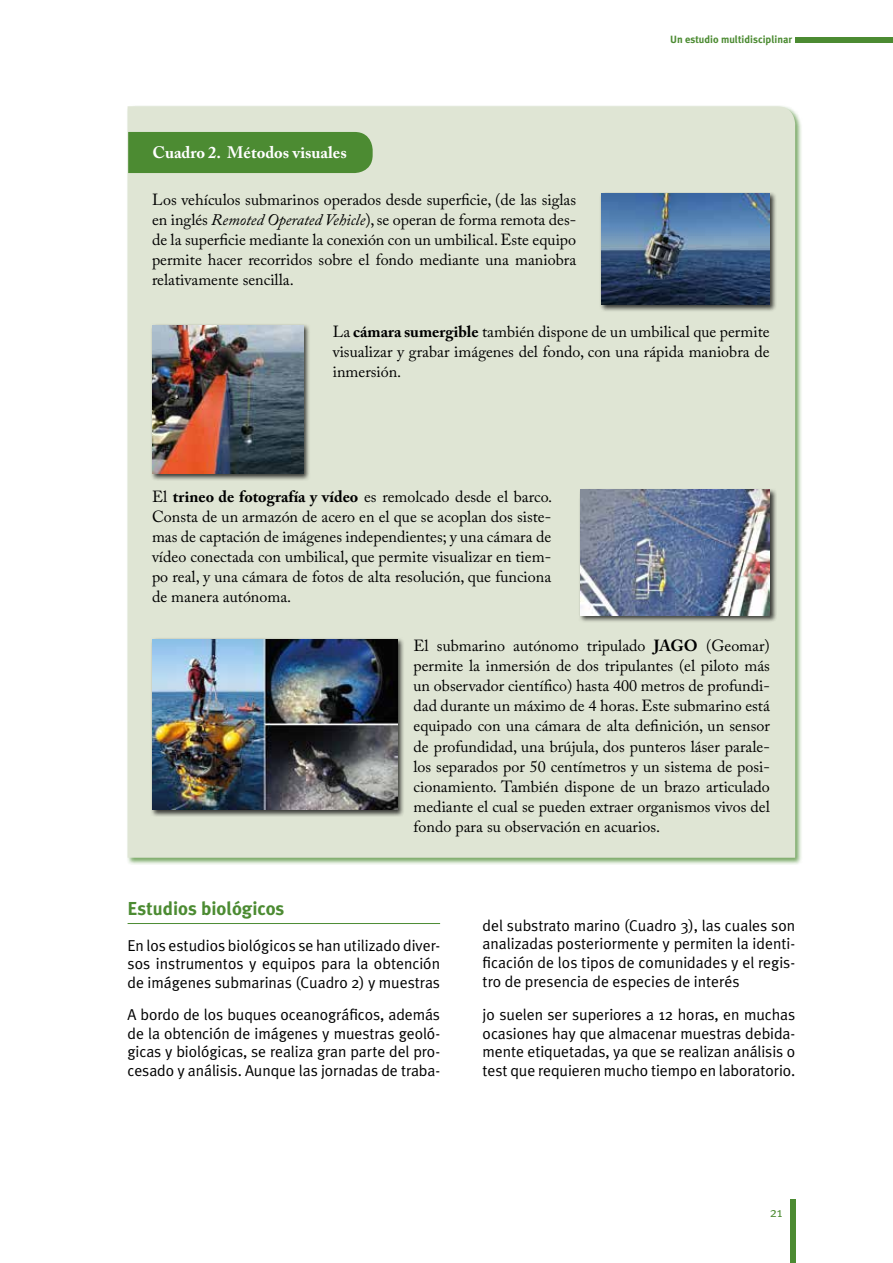
<style>
.page{position:relative;width:893px;height:1263px;background:#fff}
.page>*{position:absolute;margin:0;border:0;box-sizing:border-box;transform-origin:0 0}
.t1{font:700 18.75px "Meta Plus";color:#4c8b32}
.t2{font:700 16.5px "Adobe Caslon Pro";color:#fff}
.t3{font:16.05px/20.1px "Adobe Caslon Pro";color:#000;text-align:justify}
.t4{font:15.75px/18.9px "Meta Plus Normal";letter-spacing:-.005em;color:#000;text-align:justify}
.t5{font:13.5px "Meta";color:#4c8b32}
.t6{font:700 10.5px "Meta Plus";color:#4c8b32}
.s1{font-style:italic}
.s2{font-weight:700}
</style>
<div class="page">
<div style="left:790px;top:1199px;width:5px;height:64px;background:#4c8b32"></div>
<div style="left:795px;top:38px;width:98px;height:5px;background:#4c8b32"></div>
<div style="left:126px;top:105px;width:677px;height:760px;background:#4c8b32;opacity:.75"></div>
<div style="left:128px;top:106px;width:667px;height:752px;background:#dfe5d4"></div>
<div style="left:128px;top:132px;width:245px;height:41px;background:#4c8b32"></div>
<div style="left:600px;top:191px;width:177px;height:121px;background:#000;opacity:.75"></div>
<img style="left:601px;top:193px;width:169px;height:112px">
<div style="left:150px;top:324px;width:161px;height:157px;background:#000;opacity:.75"></div>
<img style="left:152px;top:325px;width:151px;height:148px">
<div style="left:578px;top:488px;width:199px;height:135px;background:#000;opacity:.75"></div>
<img style="left:580px;top:490px;width:190px;height:125px">
<div style="left:150px;top:637px;width:255px;height:180px;background:#000;opacity:.75"></div>
<img style="left:152px;top:639px;width:245px;height:171px">
<hr style="left:128px;top:923px;width:312px;height:1px;background:#4c8b32">
<p class="t2" style="left:153px;top:143px;width:196px">Cuadro 2. Métodos visuales</p>
<p class="t3" style="left:152px;top:189px;width:426px">Los vehículos submarinos operados desde superficie, (de las siglas en inglés <span class="s1">Remoted Operated Vehicle</span>), se operan de forma remota des&shy;de la superficie mediante la conexión con un umbilical. Este equipo permite hacer recorridos sobre el fondo mediante una maniobra relativamente sencilla.</p>
<p class="t6" style="left:670px;top:33px;width:124px">Un estudio multidisciplinar</p>
<p class="t3" style="left:333px;top:321px;width:438px">La <span class="s2">cámara sumergible</span> también dispone de un umbilical que permite visualizar y grabar imágenes del fondo, con una rápida maniobra de inmersión.</p>
<p class="t3" style="left:152px;top:486px;width:402px">El <span class="s2">trineo de fotografía y vídeo</span> es remolcado desde el barco.<br>Consta de un armazón de acero en el que se acoplan dos siste&shy;mas de captación de imágenes independientes; y una cámara de vídeo conectada con umbilical, que permite visualizar en tiem&shy;po real, y una cámara de fotos de alta resolución, que funciona de manera autónoma.</p>
<p class="t3" style="left:414px;top:635px;width:358px">El submarino autónomo tripulado <span class="s2">JAGO</span> (Geomar) permite la inmersión de dos tripulantes (el piloto más un observador científico) hasta 400 metros de profundi&shy;dad durante un máximo de 4 horas. Este submarino está equipado con una cámara de alta definición, un sensor de profundidad, una brújula, dos punteros láser parale&shy;los separados por 50 centímetros y un sistema de posi&shy;cionamiento. También dispone de un brazo articulado mediante el cual se pueden extraer organismos vivos del fondo para su observación en acuarios.</p>
<p class="t1" style="left:128px;top:897px;width:158px">Estudios biológicos</p>
<p class="t4" style="left:128px;top:935px;width:314px">En los estudios biológicos se han utilizado diver&shy;sos instrumentos y equipos para la obtención de imágenes submarinas (Cuadro 2) y muestras</p>
<p class="t4" style="left:483px;top:915px;width:314px">del substrato marino (Cuadro 3), las cuales son analizadas posteriormente y permiten la identi&shy;ficación de los tipos de comunidades y el regis&shy;tro de presencia de especies de interés</p>
<p class="t4" style="left:128px;top:1004px;width:314px">A bordo de los buques oceanográficos, además de la obtención de imágenes y muestras geoló&shy;gicas y biológicas, se realiza gran parte del pro&shy;cesado y análisis. Aunque las jornadas de traba-</p>
<p class="t4" style="left:483px;top:1004px;width:314px">jo suelen ser superiores a 12 horas, en muchas ocasiones hay que almacenar muestras debida&shy;mente etiquetadas, ya que se realizan análisis o test que requieren mucho tiempo en laboratorio.</p>
<p class="t5" style="left:770px;top:1205px;width:14px">21</p>
</div>
